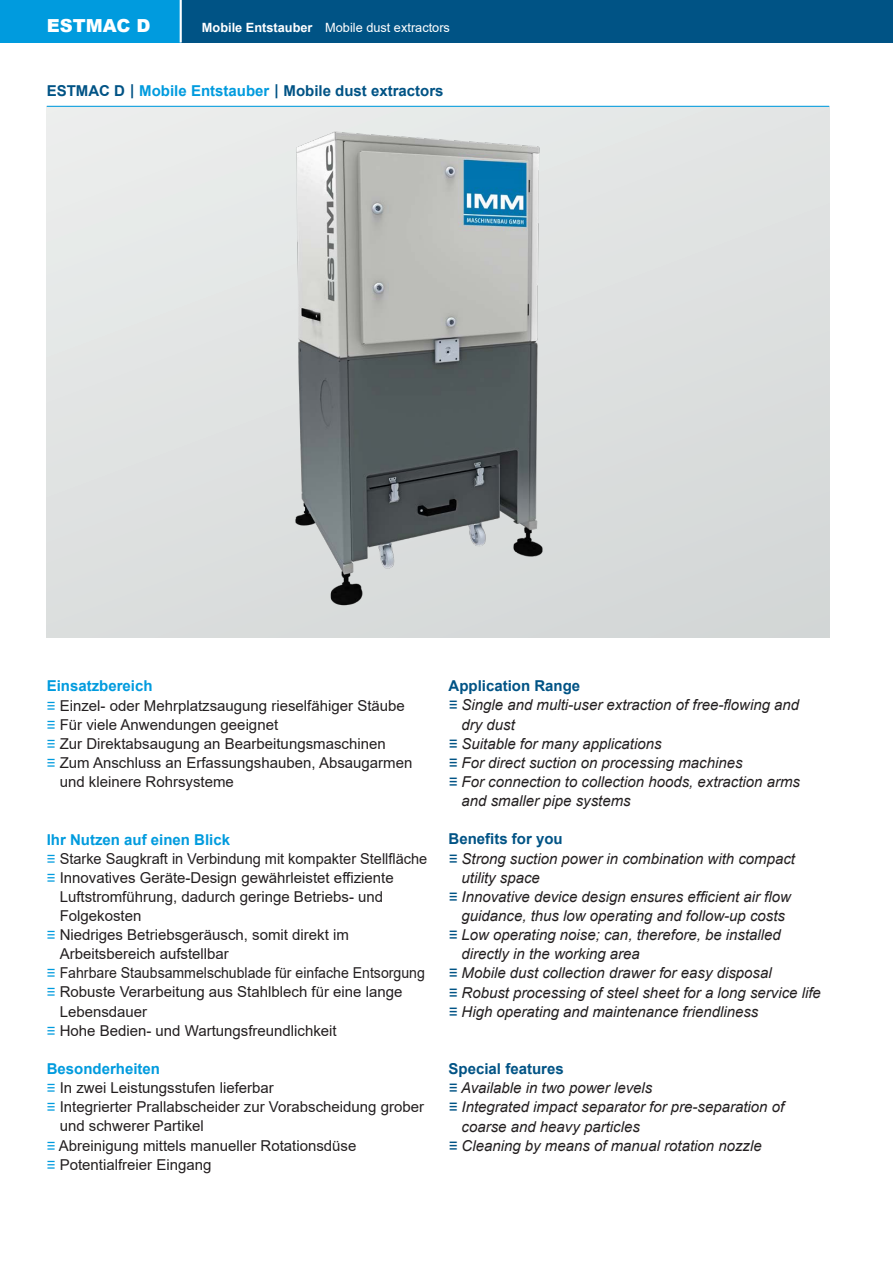
<style>
.page{position:relative;width:893px;height:1263px;background:#fff}
.page>*{position:absolute;margin:0;border:0;box-sizing:border-box;transform-origin:0 0}
.t1{font:900 18px "Arial";color:#fff}
.t2{font:italic 15px "Arial";color:#231f20}
.t3{font:15px "Arial";color:#231f20}
.t4{font:700 15px "Arial";color:#005385}
.t5{font:700 15px "Arial";color:#009bde}
.t6{font:15px "Arial";color:#231f20;scale:.94 1}
.t7{font:12.75px "Arial";color:#fff}
.s1{font-weight:700}
.s2{color:#009bde}
.s3{color:#005385}
</style>
<div class="page">
<div style="left:181px;top:0;width:712px;height:43px;background:#005385"></div>
<div style="left:0;top:0;width:181px;height:43px;background:#009bde"></div>
<div style="left:47px;top:106px;width:782px;height:532px;background:#dfe1e1"></div>
<hr style="left:47px;top:106px;width:782px;height:1px;background:#009bde">
<hr style="left:180px;top:0;width:2px;height:43px;background:#fff">
<img style="left:295px;top:131px;width:248px;height:475px">
<p class="t1" style="left:47px;top:12px;width:105px">ESTMAC D</p>
<p class="t7" style="left:202px;top:19px;width:249px"><span class="s1">Mobile Entstauber</span> Mobile dust extractors</p>
<p class="t4" style="left:47px;top:80px;width:398px">ESTMAC D | <span class="s2">Mobile Entstauber</span> | Mobile dust extractors</p>
<p class="t5" style="left:47px;top:675px;width:107px">Einsatzbereich</p>
<p class="t3" style="left:47px;top:695px;width:360px"><span class="s2">≡</span> Einzel- oder Mehrplatzsaugung rieselfähiger Stäube</p>
<p class="t3" style="left:47px;top:714px;width:233px"><span class="s2">≡</span> Für viele Anwendungen geeignet</p>
<p class="t3" style="left:47px;top:733px;width:340px"><span class="s2">≡</span> Zur Direktabsaugung an Bearbeitungsmaschinen</p>
<p class="t3" style="left:47px;top:752px;width:367px"><span class="s2">≡</span> Zum Anschluss an Erfassungshauben, Absaugarmen</p>
<p class="t3" style="left:60px;top:771px;width:176px">und kleinere Rohrsysteme</p>
<p class="t5" style="left:47px;top:829px;width:185px">Ihr Nutzen auf einen Blick</p>
<p class="t3" style="left:47px;top:848px;width:382px"><span class="s2">≡</span> Starke Saugkraft in Verbindung mit kompakter Stellfläche</p>
<p class="t3" style="left:47px;top:867px;width:348px"><span class="s2">≡</span> Innovatives Geräte-Design gewährleistet effiziente</p>
<p class="t3" style="left:60px;top:886px;width:325px">Luftstromführung, dadurch geringe Betriebs- und</p>
<p class="t3" style="left:60px;top:905px;width:83px">Folgekosten</p>
<p class="t3" style="left:47px;top:924px;width:304px"><span class="s2">≡</span> Niedriges Betriebsgeräusch, somit direkt im</p>
<p class="t3" style="left:60px;top:944px;width:171px">Arbeitsbereich aufstellbar</p>
<p class="t6" style="left:47px;top:963px;width:404px"><span class="s2">≡</span> Fahrbare Staubsammelschublade für einfache Entsorgung</p>
<p class="t3" style="left:47px;top:982px;width:357px"><span class="s2">≡</span> Robuste Verarbeitung aus Stahlblech für eine lange</p>
<p class="t3" style="left:60px;top:1001px;width:89px">Lebensdauer</p>
<p class="t3" style="left:47px;top:1020px;width:291px"><span class="s2">≡</span> Hohe Bedien- und Wartungsfreundlichkeit</p>
<p class="t5" style="left:47px;top:1058px;width:115px">Besonderheiten</p>
<p class="t3" style="left:47px;top:1077px;width:229px"><span class="s2">≡</span> In zwei Leistungsstufen lieferbar</p>
<p class="t3" style="left:47px;top:1097px;width:379px"><span class="s2">≡</span> Integrierter Prallabscheider zur Vorabscheidung grober</p>
<p class="t3" style="left:60px;top:1116px;width:146px">und schwerer Partikel</p>
<p class="t3" style="left:47px;top:1135px;width:311px"><span class="s2">≡</span> Abreinigung mittels manueller Rotationsdüse</p>
<p class="t3" style="left:47px;top:1154px;width:166px"><span class="s2">≡</span> Potentialfreier Eingang</p>
<p class="t4" style="left:449px;top:675px;width:133px">Application Range</p>
<p class="t2" style="left:449px;top:695px;width:352px"><span class="s3">≡</span> Single and multi-user extraction of free-flowing and</p>
<p class="t2" style="left:462px;top:715px;width:55px">dry dust</p>
<p class="t2" style="left:449px;top:734px;width:215px"><span class="s3">≡</span> Suitable for many applications</p>
<p class="t2" style="left:449px;top:753px;width:295px"><span class="s3">≡</span> For direct suction on processing machines</p>
<p class="t2" style="left:449px;top:772px;width:353px"><span class="s3">≡</span> For connection to collection hoods, extraction arms</p>
<p class="t2" style="left:462px;top:791px;width:171px">and smaller pipe systems</p>
<p class="t4" style="left:449px;top:828px;width:116px">Benefits for you</p>
<p class="t2" style="left:449px;top:848px;width:348px"><span class="s3">≡</span> Strong suction power in combination with compact</p>
<p class="t2" style="left:462px;top:868px;width:80px">utility space</p>
<p class="t2" style="left:449px;top:887px;width:344px"><span class="s3">≡</span> Innovative device design ensures efficient air flow</p>
<p class="t2" style="left:462px;top:906px;width:325px">guidance, thus low operating and follow-up costs</p>
<p class="t2" style="left:449px;top:925px;width:334px"><span class="s3">≡</span> Low operating noise; can, therefore, be installed</p>
<p class="t2" style="left:462px;top:944px;width:180px">directly in the working area</p>
<p class="t2" style="left:449px;top:963px;width:325px"><span class="s3">≡</span> Mobile dust collection drawer for easy disposal</p>
<p class="t2" style="left:449px;top:982px;width:374px"><span class="s3">≡</span> Robust processing of steel sheet for a long service life</p>
<p class="t2" style="left:449px;top:1002px;width:311px"><span class="s3">≡</span> High operating and maintenance friendliness</p>
<p class="t4" style="left:449px;top:1058px;width:117px">Special features</p>
<p class="t2" style="left:449px;top:1078px;width:205px"><span class="s3">≡</span> Available in two power levels</p>
<p class="t2" style="left:449px;top:1097px;width:337px"><span class="s3">≡</span> Integrated impact separator for pre-separation of</p>
<p class="t2" style="left:462px;top:1116px;width:180px">coarse and heavy particles</p>
<p class="t2" style="left:449px;top:1136px;width:315px"><span class="s3">≡</span> Cleaning by means of manual rotation nozzle</p>
</div>
